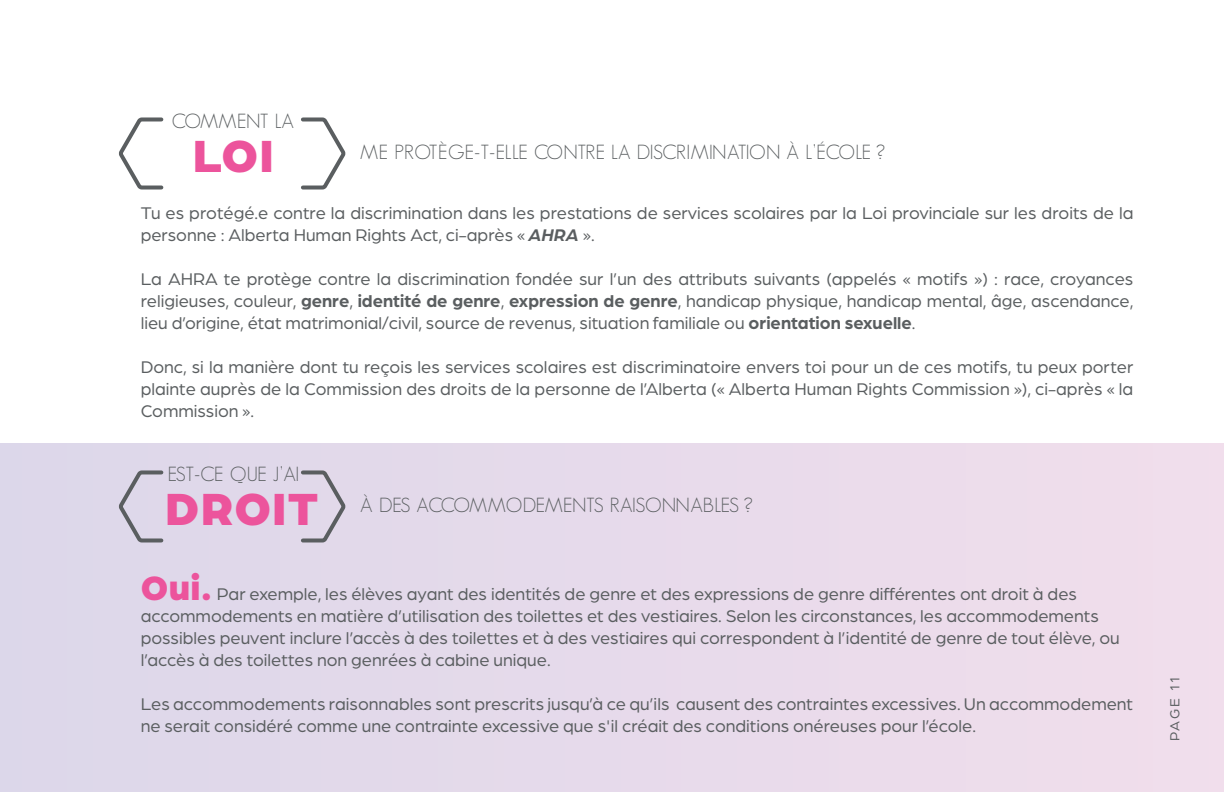
<style>
.page{position:relative;width:1224px;height:792px;background:#fff}
.page>*{position:absolute;margin:0;border:0;box-sizing:border-box;transform-origin:0 0}
.t1{font:900 48px "Arboria";letter-spacing:.025em;color:#ec549c}
.t2{font:300 20px "Geosans";letter-spacing:-.025em;color:#5a5e60}
.t3{font:18px/22px "Arboria";color:#5a5e60}
.t4{font:14px "Arboria";letter-spacing:.13em;color:#5a5e60}
.s1{font-weight:700;font-style:italic}
.s2{font-weight:700}
.s3{font-weight:900;font-size:36px;color:#ec549c}
</style>
<div class="page">
<svg style="left:118px;top:117px;width:46px;height:73px"></svg>
<svg style="left:301px;top:117px;width:45px;height:73px"></svg>
<div style="left:0;top:444px;width:1224px;height:348px;background:#e6daeb"></div>
<svg style="left:118px;top:470px;width:46px;height:73px"></svg>
<svg style="left:301px;top:470px;width:45px;height:73px"></svg>
<p class="t2" style="left:172px;top:110px;width:124px">COMMENT LA</p>
<h1 class="t1" style="left:193px;top:122px;width:83px">LOI</h1>
<p class="t2" style="left:360px;top:141px;width:526px">ME PROTÈGE-T-ELLE CONTRE LA DISCRIMINATION À L’ÉCOLE ?</p>
<p class="t3" style="left:141px;top:202px;width:994px">Tu es protégé.e contre la discrimination dans les prestations de services scolaires par la Loi provinciale sur les droits de la personne : Alberta Human Rights Act, ci-après « <span class="s1">AHRA</span> ».</p>
<p class="t3" style="left:141px;top:268px;width:994px;text-align:justify">La AHRA te protège contre la discrimination fondée sur l’un des attributs suivants (appelés « motifs ») : race, croyances religieuses, couleur, <span class="s2">genre</span>, <span class="s2">identité de genre</span>, <span class="s2">expression de genre</span>, handicap physique, handicap mental, âge, ascendance, lieu d’origine, état matrimonial/civil, source de revenus, situation familiale ou <span class="s2">orientation sexuelle</span>.</p>
<p class="t3" style="left:141px;top:356px;width:994px;text-align:justify">Donc, si la manière dont tu reçois les services scolaires est discriminatoire envers toi pour un de ces motifs, tu peux porter plainte auprès de la Commission des droits de la personne de l’Alberta (« Alberta Human Rights Commission »), ci-après « la Commission ».</p>
<p class="t2" style="left:168px;top:463px;width:133px">EST-CE QUE J’AI</p>
<h1 class="t1" style="left:165px;top:475px;width:155px">DROIT</h1>
<p class="t2" style="left:360px;top:494px;width:394px">À DES ACCOMMODEMENTS RAISONNABLES ?</p>
<p class="t3" style="left:141px;top:582px;width:981px"><span class="s3">Oui.</span> Par exemple, les élèves ayant des identités de genre et des expressions de genre différentes ont droit à des accommodements en matière d’utilisation des toilettes et des vestiaires. Selon les circonstances, les accommodements possibles peuvent inclure l’accès à des toilettes et à des vestiaires qui correspondent à l’identité de genre de tout élève, ou l’accès à des toilettes non genrées à cabine unique.</p>
<p class="t3" style="left:141px;top:692px;width:994px">Les accommodements raisonnables sont prescrits jusqu’à ce qu’ils causent des contraintes excessives. Un accommodement ne serait considéré comme une contrainte excessive que s'il créait des conditions onéreuses pour l’école.</p>
<p class="t4" style="left:1166px;top:741px;width:66px;rotate:-90deg">PAGE 11</p>
</div>
